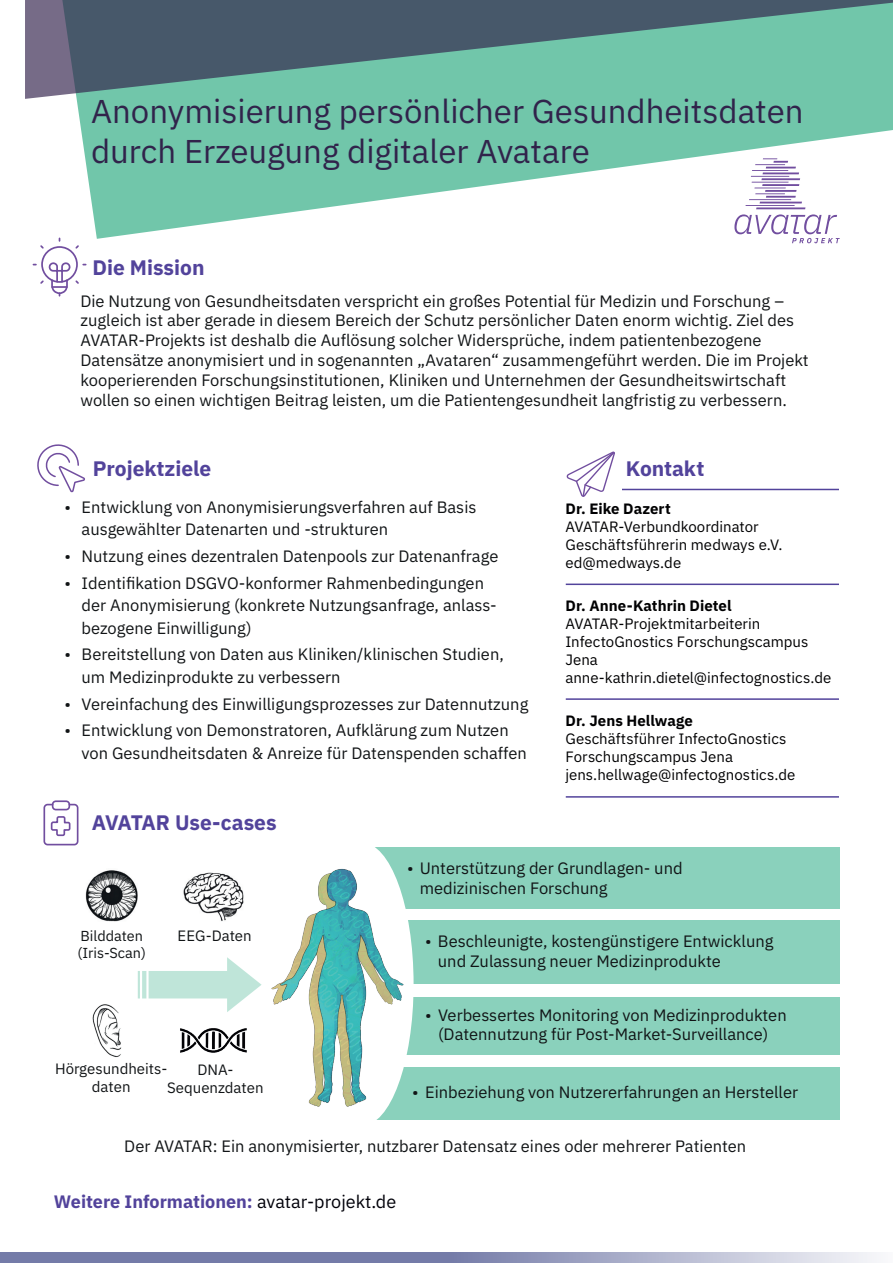
<style>
.page{position:relative;width:893px;height:1263px;background:#fff}
.page>*{position:absolute;margin:0;border:0;box-sizing:border-box;transform-origin:0 0}
.t1{font:33px/40.5px "IBM Plex Sans";color:#31234b}
.t2{font:700 21px "IBM Plex Sans";color:#52439b}
.t3{font:700 18px "IBM Plex Sans";color:#52439b}
.t4{font:16.5px/19.8px "IBM Plex Sans";color:#111416}
.t5{font:15px/18px "IBM Plex Sans";color:#000002}
.t6{font:700 15px "IBM Plex Sans";color:#000002}
.t7{font:15px/18px "IBM Plex Sans";color:#111416;text-align:center}
.t8{font:14.4px/17.4px "IBM Plex Sans";color:#111416}
.s1{font-weight:400;color:#000009}
</style>
<div class="page">
<svg style="left:76px;top:99px;width:817px;height:140px;fill:#71c6aa"></svg>
<div style="left:374px;top:1068px;width:466px;height:52px;background:#8ad1bc"></div>
<div style="left:364px;top:997px;width:476px;height:57px;background:#8ad1bc"></div>
<div style="left:360px;top:921px;width:480px;height:63px;background:#8ad1bc"></div>
<div style="left:360px;top:847px;width:480px;height:62px;background:#8ad1bc"></div>
<svg style="left:0;top:1252px;width:876px;height:11px;background:#9398bb"></svg>
<div style="left:310px;top:842px;width:104px;height:284px;background:#fff;border-radius:50%"></div>
<img style="left:271px;top:863px;width:135px;height:248px">
<svg style="left:25px;top:0;width:868px;height:99px;background:#5e8e8a"></svg>
<svg style="left:734px;top:214px;width:106px;height:29px"></svg>
<hr style="left:755px;top:164px;width:30px;height:1px;background:#714e9f">
<hr style="left:752px;top:170px;width:36px;height:1px;background:#714e9f">
<hr style="left:751px;top:176px;width:38px;height:1px;background:#714e9f">
<hr style="left:752px;top:182px;width:37px;height:1px;background:#714e9f">
<hr style="left:755px;top:193px;width:30px;height:1px;background:#714e9f">
<hr style="left:749px;top:199px;width:42px;height:1px;background:#714e9f">
<hr style="left:745px;top:205px;width:50px;height:1px;background:#714e9f">
<hr style="left:754px;top:187px;width:32px;height:1px;background:#714e9f">
<hr style="left:766px;top:167px;width:30px;height:1px;background:#714e9f">
<hr style="left:762px;top:172px;width:37px;height:2px;background:#714e9f">
<hr style="left:761px;top:178px;width:39px;height:2px;background:#714e9f">
<hr style="left:762px;top:184px;width:37px;height:2px;background:#714e9f">
<hr style="left:766px;top:196px;width:30px;height:2px;background:#714e9f">
<hr style="left:760px;top:202px;width:42px;height:1px;background:#714e9f">
<hr style="left:756px;top:207px;width:49px;height:2px;background:#714e9f">
<hr style="left:765px;top:190px;width:32px;height:2px;background:#714e9f">
<svg style="left:763px;top:158px;width:25px;height:5px"></svg>
<hr style="left:564px;top:489px;width:275px;height:1px;background:#52439b">
<hr style="left:566px;top:698px;width:273px;height:2px;background:#52439b">
<div style="left:546px;top:443px;width:75px;height:63px;background:#fff"></div>
<hr style="left:566px;top:583px;width:273px;height:2px;background:#52439b">
<hr style="left:566px;top:796px;width:273px;height:2px;background:#52439b">
<svg style="left:138px;top:957px;width:124px;height:55px"></svg>
<img style="left:183px;top:872px;width:61px;height:49px">
<img style="left:92px;top:1004px;width:30px;height:53px">
<img style="left:180px;top:1028px;width:67px;height:25px">
<img style="left:85px;top:870px;width:53px;height:52px">
<div style="left:41px;top:246px;width:37px;height:37px;border:2px solid #714e9f;border-radius:50%"></div>
<svg style="left:33px;top:261px;width:53px;height:35px"></svg>
<svg style="left:37px;top:444px;width:48px;height:49px"></svg>
<svg style="left:566px;top:451px;width:49px;height:46px"></svg>
<div style="left:52px;top:800px;width:18px;height:10px;border:2px solid #714e9f;border-radius:3px"></div>
<svg style="left:43px;top:802px;width:36px;height:44px"></svg>
<h1 class="t1" style="left:91px;top:88px;width:714px">Anonymisierung persönlicher Gesundheitsdaten durch Erzeugung digitaler Avatare</h1>
<p class="t2" style="left:93px;top:251px;width:113px">Die Mission</p>
<p class="t4" style="left:80px;top:289px;width:730px">Die Nutzung von Gesundheitsdaten verspricht ein großes Potential für Medizin und Forschung – zugleich ist aber gerade in diesem Bereich der Schutz persönlicher Daten enorm wichtig. Ziel des AVATAR-Projekts ist deshalb die Auflösung solcher Widersprüche, indem patientenbezogene Datensätze anonymisiert und in sogenannten „Avataren“ zusammengeführt werden. Die im Projekt kooperierenden Forschungsinstitutionen, Kliniken und Unternehmen der Gesundheitswirtschaft wollen so einen wichtigen Beitrag leisten, um die Patientengesundheit langfristig zu verbessern.</p>
<p class="t2" style="left:93px;top:452px;width:120px">Projektziele</p>
<p class="t2" style="left:626px;top:452px;width:80px">Kontakt</p>
<p class="t4" style="left:82px;top:494px;width:396px;line-height:22.5px;text-indent:-17px">• Entwicklung von Anonymisierungsverfahren auf Basis ausgewählter Datenarten und -strukturen</p>
<p class="t4" style="left:65px;top:545px;width:435px">• Nutzung eines dezentralen Datenpools zur Datenanfrage</p>
<p class="t4" style="left:82px;top:570px;width:417px;line-height:22.5px;text-indent:-17px">• Identifikation DSGVO-konformer Rahmenbedingungen der Anonymisierung (konkrete Nutzungsanfrage, anlass&shy;bezogene Einwilligung)</p>
<p class="t4" style="left:82px;top:642px;width:424px;line-height:22.5px;text-indent:-17px">• Bereitstellung von Daten aus Kliniken/klinischen Studien, um Medizinprodukte zu verbessern</p>
<p class="t4" style="left:65px;top:692px;width:465px">• Vereinfachung des Einwilligungsprozesses zur Datennutzung</p>
<p class="t4" style="left:82px;top:718px;width:447px;line-height:22.5px;text-indent:-17px">• Entwicklung von Demonstratoren, Aufklärung zum Nutzen von Gesundheitsdaten &amp; Anreize für Datenspenden schaffen</p>
<p class="t2" style="left:92px;top:806px;width:186px">AVATAR Use-cases</p>
<p class="t6" style="left:565px;top:497px;width:107px">Dr. Eike Dazert</p>
<p class="t5" style="left:565px;top:516px;width:218px">AVATAR-Verbundkoordinator<br>Geschäftsführerin medways e.V. ed@medways.de</p>
<p class="t6" style="left:565px;top:594px;width:168px">Dr. Anne-Kathrin Dietel</p>
<p class="t5" style="left:565px;top:614px;width:267px">AVATAR-Projektmitarbeiterin<br>InfectoGnostics Forschungscampus<br>Jena anne-kathrin.dietel@infectognostics.de</p>
<p class="t6" style="left:565px;top:709px;width:129px">Dr. Jens Hellwage</p>
<p class="t5" style="left:565px;top:729px;width:231px">Geschäftsführer InfectoGnostics<br>Forschungscampus Jena jens.hellwage@infectognostics.de</p>
<p class="t8" style="left:78px;top:926px;width:70px">Bilddaten (Iris-Scan)</p>
<p class="t7" style="left:178px;top:925px;width:76px">EEG-Daten</p>
<p class="t7" style="left:55px;top:1058px;width:114px">Hörgesundheits&shy;daten</p>
<p class="t7" style="left:167px;top:1059px;width:98px">DNA-<br>Sequenzdaten</p>
<p class="t4" style="left:420px;top:857px;width:264px;text-indent:-13px">• Unterstützung der Grundlagen- und medizinischen Forschung</p>
<p class="t4" style="left:438px;top:930px;width:337px;text-indent:-13px">• Beschleunigte, kostengünstigere Entwicklung und Zulassung neuer Medizinprodukte</p>
<p class="t4" style="left:425px;top:1003px;width:363px;text-align:center">• Verbessertes Monitoring von Medizinprodukten (Datennutzung für Post-Market-Surveillance)</p>
<p class="t4" style="left:412px;top:1081px;width:387px">• Einbeziehung von Nutzererfahrungen an Hersteller</p>
<p class="t4" style="left:124px;top:1134px;width:623px">Der AVATAR: Ein anonymisierter, nutzbarer Datensatz eines oder mehrerer Patienten</p>
<p class="t3" style="left:54px;top:1187px;width:344px">Weitere Informationen: <span class="s1">avatar-projekt.de</span></p>
</div>
